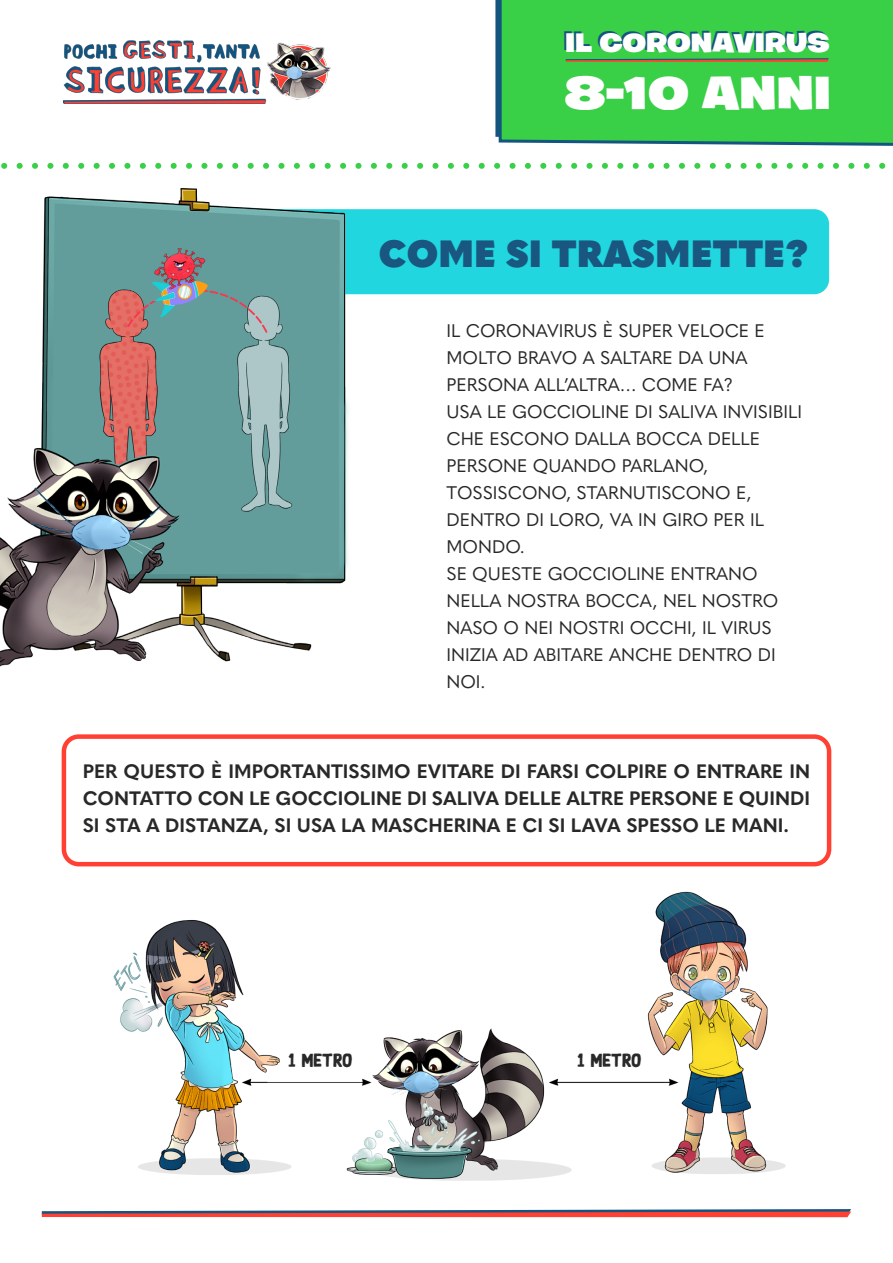
<style>
.page{position:relative;width:893px;height:1263px;background:#fff}
.page>*{position:absolute;margin:0;border:0;box-sizing:border-box;transform-origin:0 0}
.t1{font:900 46.5px "Burbank Big Wide";color:#fff}
.t2{font:800 37.5px "Quasimoda";color:#1a5780}
.t3{font:900 27px "Burbank Big Wide";color:#fff}
.t4{font:700 19.2px/27px "Quasimoda";color:#282828;text-align:justify}
.t5{font:19.2px "Black Ground";color:#282828}
.t6{font:18px/27px "Quasimoda";color:#282828}
</style>
<div class="page">
<img style="left:100px;top:866px;width:692px;height:352px">
<div style="left:62px;top:734px;width:769px;height:132px;border:4px solid #ff4033;border-radius:15px"></div>
<img style="left:64px;top:41px;width:266px;height:63px">
<svg style="left:725px;top:163px;width:161px;height:6px"></svg>
<div style="left:497px;top:0;width:396px;height:146px;background:#39d048"></div>
<div style="left:222px;top:209px;width:607px;height:85px;background:#21d6df;border-radius:15px"></div>
<img style="left:0;top:104px;width:721px;height:661px">
<svg style="left:42px;top:1209px;width:809px;height:8px;background:#b66168"></svg>
<svg style="left:566px;top:58px;width:263px;height:4px"></svg>
<p class="t3" style="left:565px;top:26px;width:265px">IL CORONAVIRUS</p>
<h1 class="t1" style="left:565px;top:63px;width:267px">8-10 ANNI</h1>
<p class="t2" style="left:379px;top:224px;width:431px">COME SI TRASMETTE?</p>
<p class="t6" style="left:446px;top:316px;width:357px">IL CORONAVIRUS È SUPER VELOCE E<br>MOLTO BRAVO A SALTARE DA UNA<br>PERSONA ALL’ALTRA… COME FA?<br>USA LE GOCCIOLINE DI SALIVA INVISIBILI<br>CHE ESCONO DALLA BOCCA DELLE<br>PERSONE QUANDO PARLANO,<br>TOSSISCONO, STARNUTISCONO E,<br>DENTRO DI LORO, VA IN GIRO PER IL<br>MONDO.<br>SE QUESTE GOCCIOLINE ENTRANO<br>NELLA NOSTRA BOCCA, NEL NOSTRO<br>NASO O NEI NOSTRI OCCHI, IL VIRUS<br>INIZIA AD ABITARE ANCHE DENTRO DI<br>NOI.</p>
<p class="t4" style="left:83px;top:757px;width:729px">PER QUESTO È IMPORTANTISSIMO EVITARE DI FARSI COLPIRE O ENTRARE IN CONTATTO CON LE GOCCIOLINE DI SALIVA DELLE ALTRE PERSONE E QUINDI SI STA A DISTANZA, SI USA LA MASCHERINA E CI SI LAVA SPESSO LE MANI.</p>
<p class="t5" style="left:288px;top:1051px;width:66px">1 METRO</p>
<p class="t5" style="left:577px;top:1051px;width:66px">1 METRO</p>
</div>
